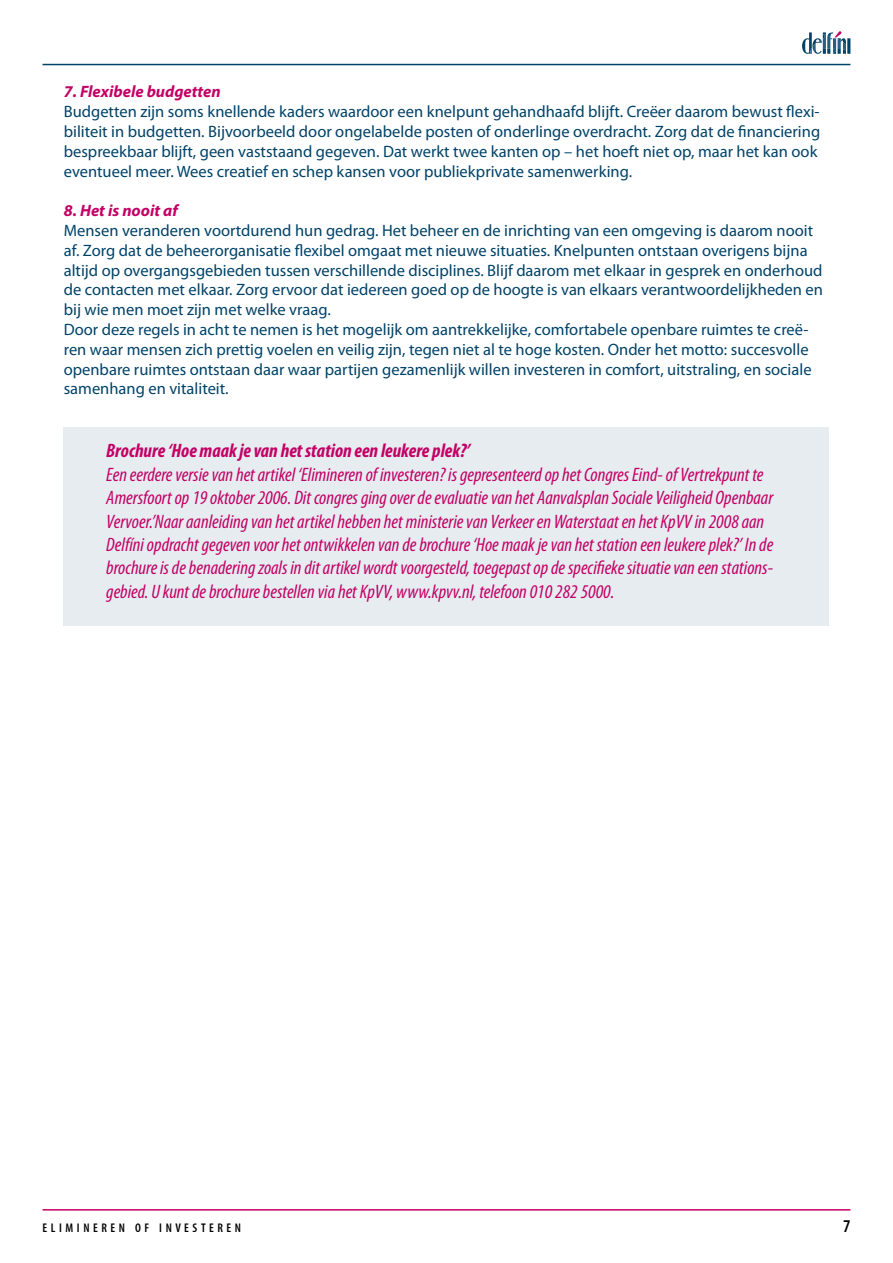
<style>
.page{position:relative;width:893px;height:1263px;background:#fff}
.page>*{position:absolute;margin:0;border:0;box-sizing:border-box;transform-origin:0 0}
.t1{font:italic condensed 19.5px/23.4px "Myriad Pro";color:#c30065}
.t2{font:italic 700 condensed 19.5px "Myriad Pro";color:#c30065}
.t3{font:600 condensed 18px "Myriad Pro";color:#000}
.t4{font:16.5px/19.8px "Myriad Pro";color:#004268}
.t5{font:italic 700 16.5px "Myriad Pro";color:#c30065}
.t6{font:600 condensed 12.6px "Myriad Pro";letter-spacing:.285em;color:#000}
</style>
<div class="page">
<hr style="left:43px;top:1209px;width:807px;height:1px;background:#c30065">
<svg style="left:802px;top:31px;width:48px;height:23px"></svg>
<hr style="left:43px;top:64px;width:807px;height:1px;background:#004268">
<div style="left:64px;top:427px;width:765px;height:199px;background:#e6ecf0"></div>
<p class="t5" style="left:64px;top:81px;width:159px">7. Flexibele budgetten</p>
<p class="t4" style="left:64px;top:102px;width:758px">Budgetten zijn soms knellende kaders waardoor een knelpunt gehandhaafd blijft. Creëer daarom bewust flexi&shy;biliteit in budgetten. Bijvoorbeeld door ongelabelde posten of onderlinge overdracht. Zorg dat de financiering bespreekbaar blijft, geen vaststaand gegeven. Dat werkt twee kanten op – het hoeft niet op, maar het kan ook eventueel meer. Wees creatief en schep kansen voor publiekprivate samenwerking.</p>
<p class="t5" style="left:64px;top:200px;width:116px">8. Het is nooit af</p>
<p class="t4" style="left:64px;top:220px;width:761px">Mensen veranderen voortdurend hun gedrag. Het beheer en de inrichting van een omgeving is daarom nooit af. Zorg dat de beheerorganisatie flexibel omgaat met nieuwe situaties. Knelpunten ontstaan overigens bijna altijd op overgangsgebieden tussen verschillende disciplines. Blijf daarom met elkaar in gesprek en onderhoud de contacten met elkaar. Zorg ervoor dat iedereen goed op de hoogte is van elkaars verantwoordelijkheden en bij wie men moet zijn met welke vraag.<br>Door deze regels in acht te nemen is het mogelijk om aantrekkelijke, comfortabele openbare ruimtes te creë&shy;ren waar mensen zich prettig voelen en veilig zijn, tegen niet al te hoge kosten. Onder het motto: succesvolle openbare ruimtes ontstaan daar waar partijen gezamenlijk willen investeren in comfort, uitstraling, en sociale samenhang en vitaliteit.</p>
<p class="t2" style="left:106px;top:439px;width:365px">Brochure ‘Hoe maak je van het station een leukere plek?’</p>
<p class="t1" style="left:106px;top:462px;width:668px">Een eerdere versie van het artikel ‘Elimineren of investeren? is gepresenteerd op het Congres Eind- of Vertrekpunt te Amersfoort op 19 oktober 2006. Dit congres ging over de evaluatie van het Aanvalsplan Sociale Veiligheid Openbaar Vervoer.’Naar aanleiding van het artikel hebben het ministerie van Verkeer en Waterstaat en het KpVV in 2008 aan Delfíni opdracht gegeven voor het ontwikkelen van de brochure ‘Hoe maak je van het station een leukere plek?’ In de brochure is de benadering zoals in dit artikel wordt voorgesteld, toegepast op de specifieke situatie van een stations&shy;gebied. U kunt de brochure bestellen via het KpVV, www.kpvv.nl, telefoon 010 282 5000.</p>
<p class="t6" style="left:43px;top:1220px;width:200px">ELIMINEREN OF INVESTEREN</p>
<p class="t3" style="left:843px;top:1215px;width:9px">7</p>
</div>
